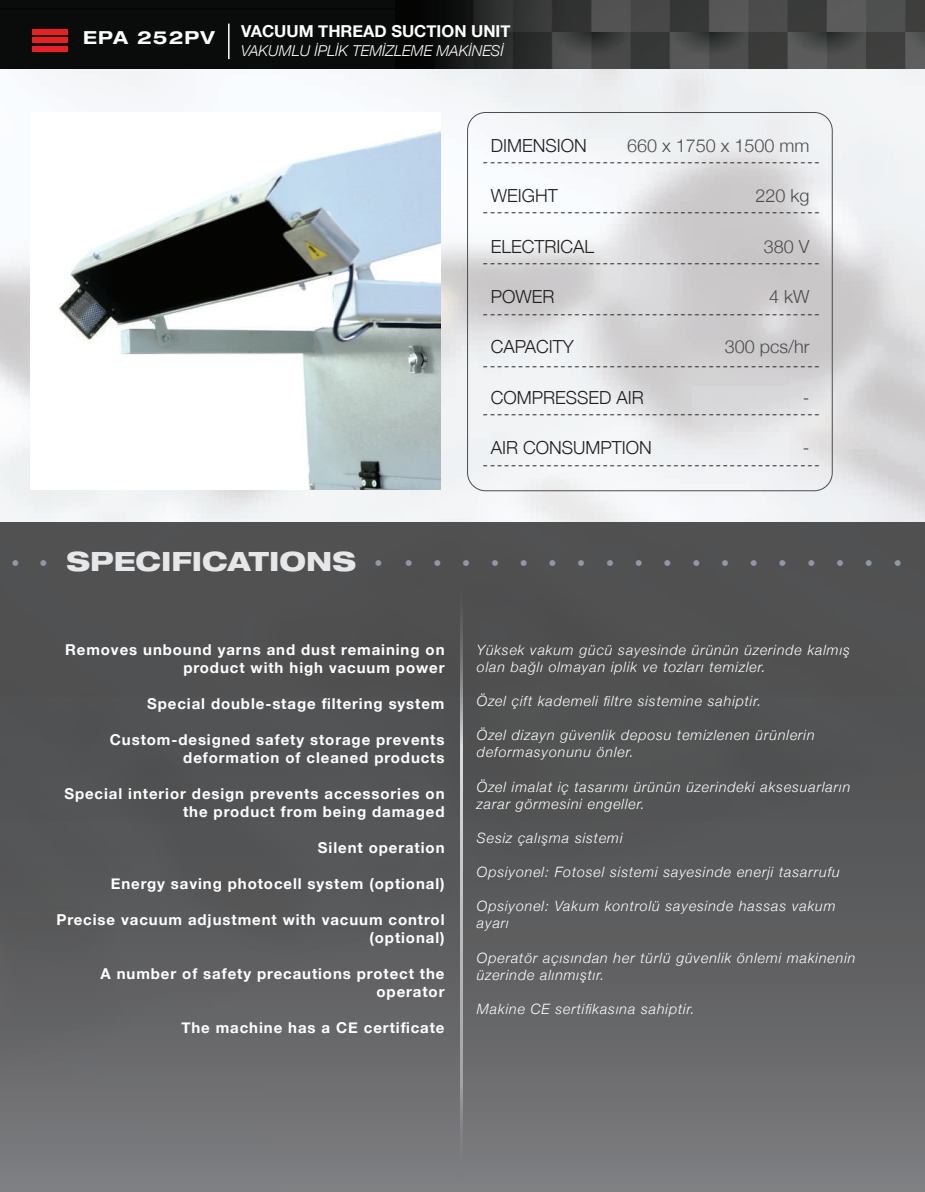
<style>
.page{position:relative;width:925px;height:1192px;background:#fff}
.page>*{position:absolute;margin:0;border:0;box-sizing:border-box;transform-origin:0 0}
.t1{font:900 39px "Hallosans";color:#9da4b4}
.t2{font:300 18px "Helvetica Neue";color:#211d1e}
.t3{font:300 18px "Helvetica Neue";color:#4b4c4d}
.t4{font:700 expanded 18px "Helvetica Neue LT Pro";letter-spacing:.06em;color:#fdfefe}
.t5{font:700 16.5px "Helvetica Neue";color:#fff}
.t6{font:700 15px/18px "Helvetica Neue";letter-spacing:.06em;color:#fff;text-align:right}
.t7{font:italic 300 15px "Helvetica Neue";color:#231f20}
.t8{font:italic 300 15px "Helvetica Neue";color:#fff}
.t9{font:italic 300 14.25px/17.1px "Helvetica Neue";letter-spacing:.06em;color:#fff}
</style>
<div class="page">
<div style="left:0;top:0;width:924px;height:68px;background:#0a0c0b"></div>
<svg style="left:0;top:23px;width:924px;height:500px"></svg>
<img style="left:395px;top:0;width:529px;height:68px">
<div style="left:33px;top:29px;width:35px;height:6px;background:#ee1d23"></div>
<div style="left:33px;top:38px;width:35px;height:5px;background:#ee1d23"></div>
<div style="left:33px;top:46px;width:35px;height:5px;background:#ee1d23"></div>
<div style="left:0;top:523px;width:924px;height:668px;background:linear-gradient(to bottom,#464747,#737477)"></div>
<div style="left:467px;top:112px;width:365px;height:379px;border:1px solid #4d4d4f;border-radius:18px"></div>
<hr style="left:228px;top:24px;width:1px;height:35px;background:#fff">
<img style="left:30px;top:112px;width:410px;height:377px">
<svg style="left:461px;top:589px;width:1px;height:595px"></svg>
<p class="t4" style="left:83px;top:26px;width:133px">EPA 252PV</p>
<p class="t5" style="left:241px;top:21px;width:271px">VACUUM THREAD SUCTION UNIT</p>
<p class="t8" style="left:241px;top:41px;width:264px">VAKUMLU İPLİK TEMİZLEME MAKİNESİ</p>
<p class="t2" style="left:491px;top:135px;width:98px">DIMENSION</p>
<p class="t2" style="left:491px;top:185px;width:69px">WEIGHT</p>
<p class="t2" style="left:491px;top:235px;width:105px">ELECTRICAL</p>
<p class="t2" style="left:491px;top:285px;width:65px">POWER</p>
<p class="t2" style="left:491px;top:336px;width:85px">CAPACITY</p>
<p class="t2" style="left:491px;top:386px;width:155px">COMPRESSED AIR</p>
<p class="t2" style="left:491px;top:436px;width:163px">AIR CONSUMPTION</p>
<p class="t3" style="left:627px;top:135px;width:184px">660 x 1750 x 1500 mm</p>
<p class="t3" style="left:755px;top:185px;width:56px">220 kg</p>
<p class="t3" style="left:763px;top:235px;width:47px">380 V</p>
<p class="t3" style="left:769px;top:285px;width:42px">4 kW</p>
<p class="t3" style="left:724px;top:336px;width:86px">300 pcs/hr</p>
<p class="t7" style="left:483px;top:153px;width:338px">------------------------------------------------</p>
<p class="t7" style="left:483px;top:203px;width:338px">------------------------------------------------</p>
<p class="t7" style="left:483px;top:254px;width:338px">------------------------------------------------</p>
<p class="t7" style="left:483px;top:304px;width:338px">------------------------------------------------</p>
<p class="t7" style="left:483px;top:357px;width:338px">------------------------------------------------</p>
<p class="t3" style="left:803px;top:386px;width:8px">-</p>
<p class="t7" style="left:483px;top:405px;width:338px">------------------------------------------------</p>
<p class="t3" style="left:803px;top:436px;width:8px">-</p>
<p class="t7" style="left:483px;top:455px;width:338px">------------------------------------------------</p>
<h1 class="t1" style="left:10px;top:531px;width:894px">.. <sub>SPECIFICATIONS</sub> ...................</h1>
<p class="t6" style="left:65px;top:640px;width:381px">Removes unbound yarns and dust remaining on product with high vacuum power</p>
<p class="t6" style="left:147px;top:694px;width:299px">Special double-stage filtering system</p>
<p class="t6" style="left:110px;top:730px;width:336px">Custom-designed safety storage prevents deformation of cleaned products</p>
<p class="t6" style="left:64px;top:784px;width:381px">Special interior design prevents accessories on the product from being damaged</p>
<p class="t6" style="left:318px;top:838px;width:128px">Silent operation</p>
<p class="t6" style="left:111px;top:874px;width:335px">Energy saving photocell system (optional)</p>
<p class="t6" style="left:56px;top:910px;width:389px">Precise vacuum adjustment with vacuum control (optional)</p>
<p class="t6" style="left:100px;top:964px;width:345px">A number of safety precautions protect the operator</p>
<p class="t6" style="left:181px;top:1018px;width:265px">The machine has a CE certificate</p>
<p class="t9" style="left:477px;top:640px;width:374px">Yüksek vakum gücü sayesinde ürünün üzerinde kalmış olan bağlı olmayan iplik ve tozları temizler.</p>
<p class="t9" style="left:477px;top:692px;width:286px">Özel çift kademeli filtre sistemine sahiptir.</p>
<p class="t9" style="left:477px;top:726px;width:339px">Özel dizayn güvenlik deposu temizlenen ürünlerin deformasyonunu önler.</p>
<p class="t9" style="left:477px;top:777px;width:375px">Özel imalat iç tasarımı ürünün üzerindeki aksesuarların zarar görmesini engeller.</p>
<p class="t9" style="left:477px;top:829px;width:147px">Sesiz çalışma sistemi</p>
<p class="t9" style="left:477px;top:863px;width:364px">Opsiyonel: Fotosel sistemi sayesinde enerji tasarrufu</p>
<p class="t9" style="left:477px;top:897px;width:360px">Opsiyonel: Vakum kontrolü sayesinde hassas vakum ayarı</p>
<p class="t9" style="left:477px;top:948px;width:380px">Operatör açısından her türlü güvenlik önlemi makinenin üzerinde alınmıştır.</p>
<p class="t9" style="left:477px;top:1000px;width:219px">Makine CE sertifikasına sahiptir.</p>
</div>
